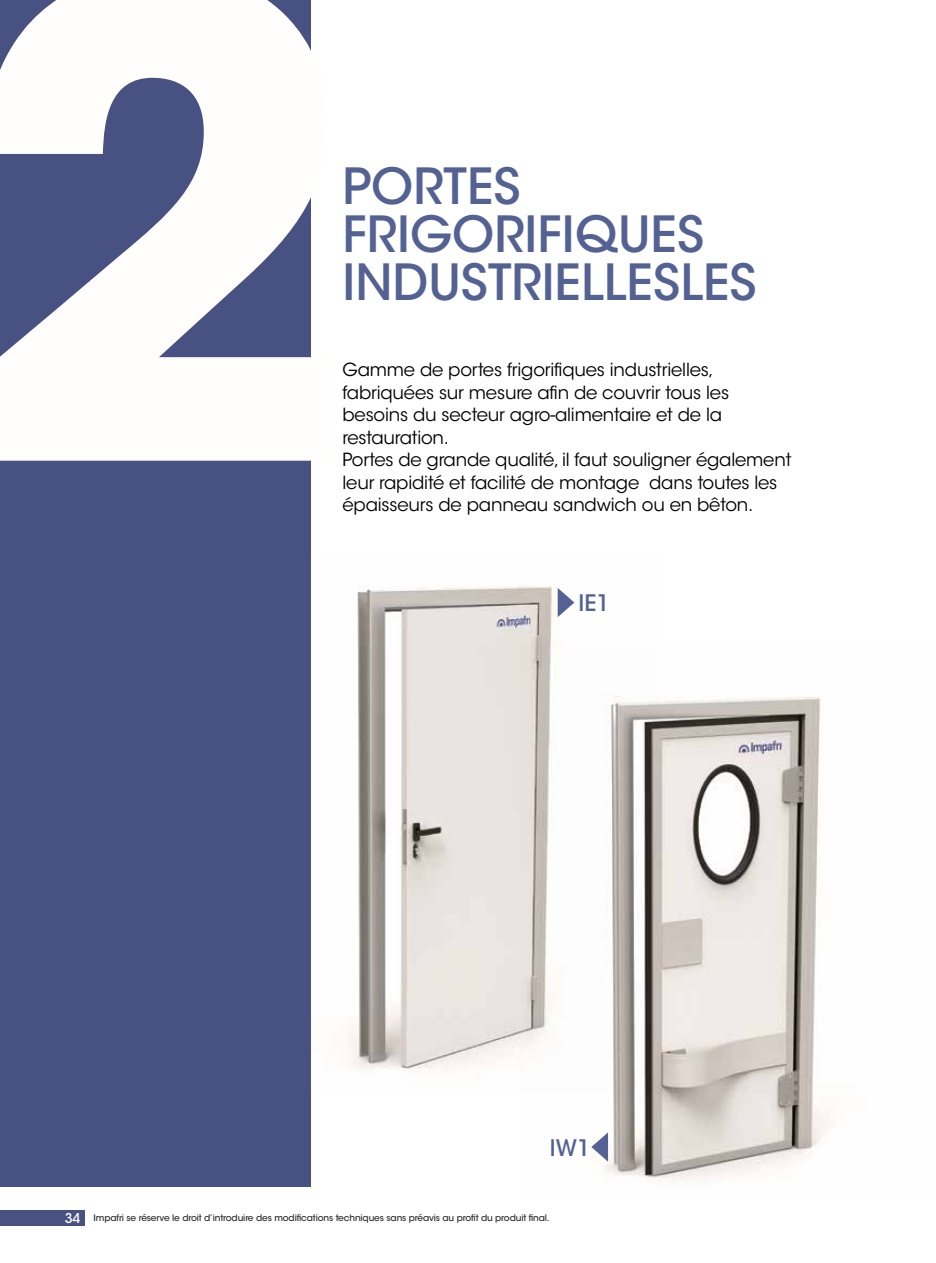
<style>
.page{position:relative;width:936px;height:1263px;background:#fff}
.page>*{position:absolute;margin:0;border:0;box-sizing:border-box;transform-origin:0 0}
.t1{font:700 651.15px "ITC Avant Garde Std";color:#fffefd}
.t2{font:500 49.5px/48px "ITC Avant Garde Std";color:#536293}
.t3{font:500 22.65px "ITC Avant Garde Std";color:#536293}
.t4{font:18px/22.5px "ITC Avant Garde Std";letter-spacing:-.01em;color:#000}
.t5{font:500 9px "ITC Avant Garde Std";letter-spacing:-.015em;color:#2c2c2b}
.s1{font-size:13.5px;color:#fffefd}
</style>
<div class="page">
<img style="left:604px;top:696px;width:230px;height:485px">
<img style="left:310px;top:555px;width:347px;height:535px">
<svg style="left:557px;top:588px;width:17px;height:29px"></svg>
<div style="left:0;top:0;width:310px;height:1186px;background:#485282"></div>
<svg style="left:591px;top:1132px;width:17px;height:30px"></svg>
<div style="left:0;top:1210px;width:85px;height:15px;background:#485282"></div>
<h1 class="t1" style="left:-43px;top:-202px;width:404px">2</h1>
<h2 class="t2" style="left:342px;top:162px;width:416px">PORTES<br>FRIGORIFIQUES<br>INDUSTRIELLESLES</h2>
<p class="t4" style="left:342px;top:358px;width:450px">Gamme de portes frigorifiques industrielles, fabriquées sur mesure afin de couvrir tous les besoins du secteur agro-alimentaire et de la restauration.<br>Portes de grande qualité, il faut souligner également leur rapidité et facilité de montage dans toutes les épaisseurs de panneau sandwich ou en bêton.</p>
<p class="t3" style="left:578px;top:589px;width:33px">IE1</p>
<p class="t3" style="left:550px;top:1134px;width:42px">IW1</p>
<p class="t5" style="left:65px;top:1212px;width:486px"><span class="s1">34</span> Impafri se réserve le droit d’introduire des modifications techniques sans préavis au profit du produit final.</p>
</div>
